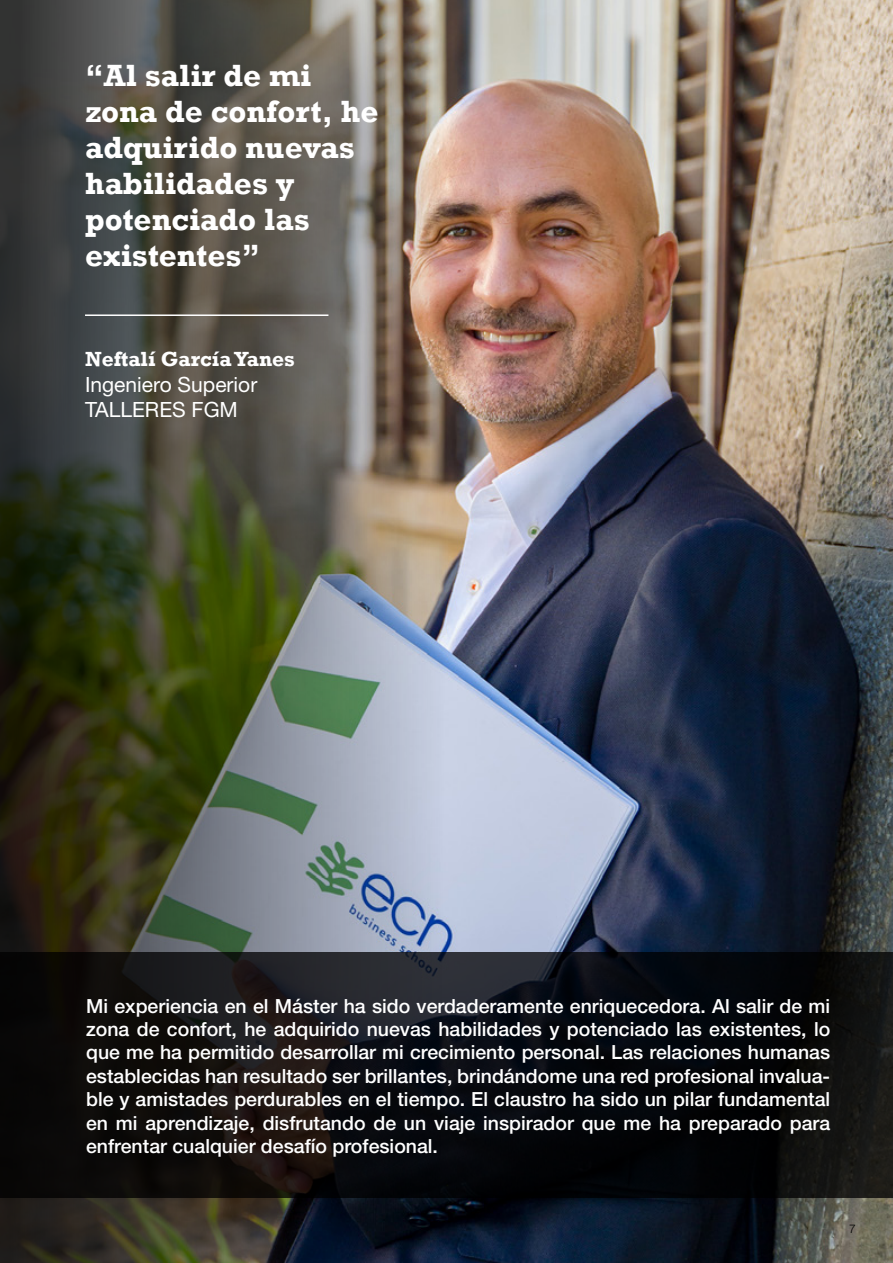
<style>
.page{position:relative;width:893px;height:1263px;background:#fff}
.page>*{position:absolute;margin:0;border:0;box-sizing:border-box;transform-origin:0 0}
.t1{font:700 31.5px/36px "Rockwell";color:#fff}
.t2{font:21px/25.2px "Helvetica Neue LT Std";color:#fff}
.t3{font:700 21px "Rockwell";color:#fff}
.t4{font:500 19.5px/23.4px "Helvetica Neue LT Std";color:#fff;text-align:justify}
.t5{font:300 12px "Helvetica Neue LT Std";color:#000}
</style>
<div class="page">
<img style="left:446px;top:0;width:447px;height:1263px">
<svg style="left:446px;top:952px;width:447px;height:246px;background:#080a0e"></svg>
<img style="left:0;top:0;width:446px;height:1263px">
<hr style="left:85px;top:314px;width:243px;height:2px;background:#fff">
<h1 class="t1" style="left:85px;top:57px;width:295px">“Al salir de mi zona de confort, he adquirido nuevas habilidades y potenciado las existentes”</h1>
<p class="t3" style="left:85px;top:347px;width:211px">Neftalí García Yanes</p>
<p class="t2" style="left:85px;top:371px;width:174px">Ingeniero Superior<br>TALLERES FGM</p>
<p class="t4" style="left:86px;top:994px;width:746px">Mi experiencia en el Máster ha sido verdaderamente enriquecedora. Al salir de mi zona de confort, he adquirido nuevas habilidades y potenciado las existentes, lo que me ha permitido desarrollar mi crecimiento personal. Las relaciones humanas establecidas han resultado ser brillantes, brindándome una red profesional invalua&shy;ble y amistades perdurables en el tiempo. El claustro ha sido un pilar fundamental en mi aprendizaje, disfrutando de un viaje inspirador que me ha preparado para enfrentar cualquier desafío profesional.</p>
<p class="t5" style="left:849px;top:1221px;width:8px">7</p>
</div>
